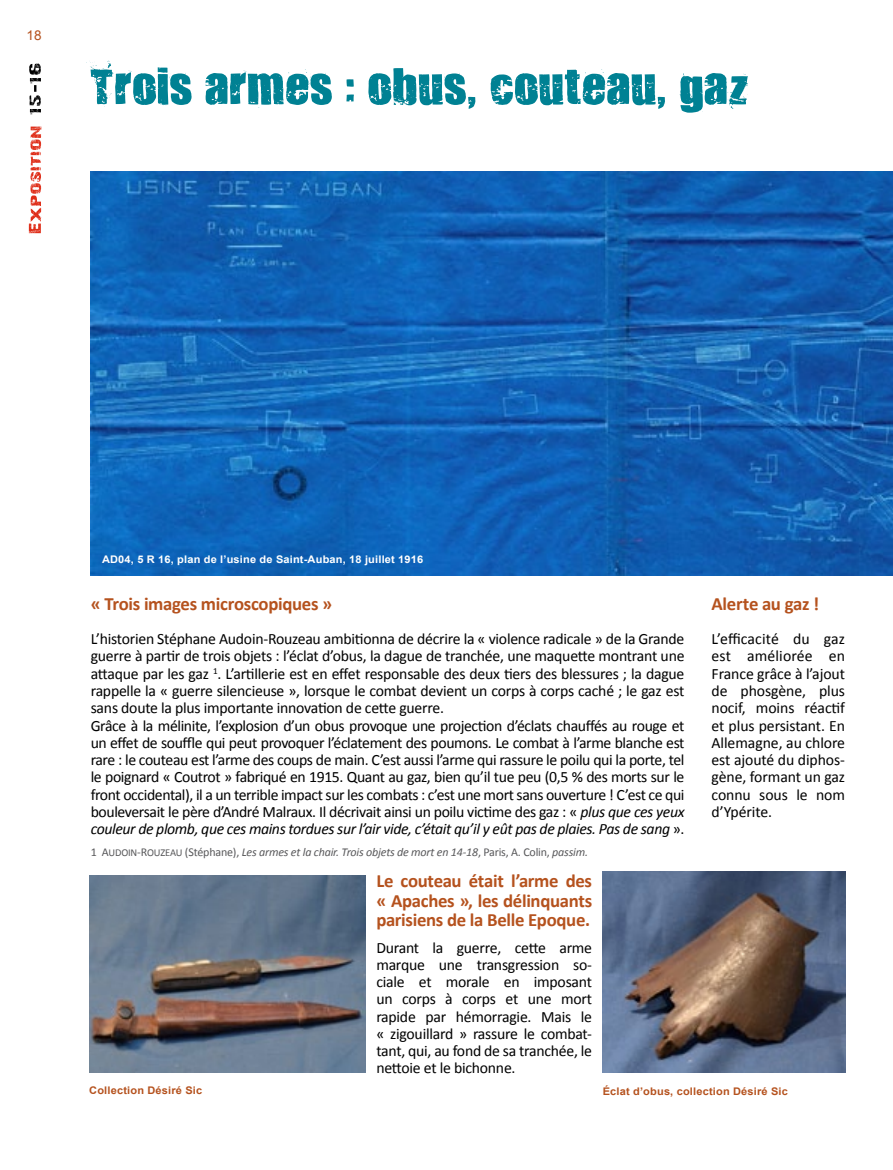
<style>
.page{position:relative;width:893px;height:1170px;background:#fff}
.page>*{position:absolute;margin:0;border:0;box-sizing:border-box;transform-origin:0 0}
.t1{font:700 18.75px/19.5px "Calibri";letter-spacing:-.015em;color:#b5521e;text-align:justify}
.t2{font:15.75px/17.2px "Calibri";letter-spacing:-.025em;color:#000;text-align:justify}
.t3{font:13.5px "Arial";color:#b5521e}
.t4{font:italic 12px "Calibri";letter-spacing:-.015em;color:#58585a}
.t5{font:700 10.5px "Arial";letter-spacing:.015em;color:#b5521e;scale:1.05 1}
.t6{font:700 10.5px "Arial";letter-spacing:.015em;color:#fff;scale:1.05 1}
.s1{font-style:italic}
.s2{font-style:normal}
.s3{font-style:normal;font-size:10.5px}
</style>
<div class="page">
<svg style="left:29px;top:64px;width:12px;height:50px"></svg>
<svg style="left:29px;top:127px;width:12px;height:106px"></svg>
<svg style="left:86px;top:61px;width:662px;height:52px"></svg>
<img style="left:91px;top:171px;width:802px;height:404px">
<img style="left:89px;top:875px;width:277px;height:197px">
<img style="left:603px;top:871px;width:242px;height:201px">
<p class="t3" style="left:27px;top:26px;width:17px">18</p>
<p class="t6" style="left:102px;top:552px;width:307px">AD04, 5 R 16, plan de l’usine de Saint-Auban, 18 juillet 1916</p>
<p class="t1" style="left:91px;top:593px;width:243px">« Trois images microscopiques »</p>
<p class="t2" style="left:91px;top:630px;width:595px;text-align:left">L’historien Stéphane Audoin-Rouzeau ambitionna de décrire la « violence radicale » de la Grande guerre à partir de trois objets : l’éclat d’obus, la dague de tranchée, une maquette montrant une attaque par les gaz <sup>1</sup>. L’artillerie est en effet responsable des deux tiers des blessures ; la dague rappelle la « guerre silencieuse », lorsque le combat devient un corps à corps caché ; le gaz est sans doute la plus importante innovation de cette guerre.<br>Grâce à la mélinite, l’explosion d’un obus provoque une projection d’éclats chauffés au rouge et un effet de souffle qui peut provoquer l’éclatement des poumons. Le combat à l’arme blanche est rare : le couteau est l’arme des coups de main. C’est aussi l’arme qui rassure le poilu qui la porte, tel le poignard « Coutrot » fabriqué en 1915. Quant au gaz, bien qu’il tue peu (0,5 % des morts sur le front occidental), il a un terrible impact sur les combats : c’est une mort sans ouverture ! C’est ce qui bouleversait le père d’André Malraux. Il décrivait ainsi un poilu victime des gaz : « <span class="s1">plus que ces yeux couleur de plomb, que ces mains tordues sur l’air vide, c’était qu’il y eût pas de plaies. Pas de sang</span> ».</p>
<p class="t4" style="left:91px;top:843px;width:499px"><span class="s2">1 A</span><span class="s3">UDOIN</span><span class="s2">-R</span><span class="s3">OUZEAU</span> <span class="s2">(Stéphane),</span> Les armes et la chair. Trois objets de mort en 14-18<span class="s2">, Paris, A. Colin,</span> passim.</p>
<p class="t1" style="left:376px;top:871px;width:217px">Le couteau était l’arme des « Apaches », les délinquants parisiens de la Belle Epoque.</p>
<p class="t2" style="left:376px;top:938px;width:217px">Durant la guerre, cette arme marque une transgression so&shy;ciale et morale en imposant un corps à corps et une mort rapide par hémorragie. Mais le « zigouillard » rassure le combat&shy;tant, qui, au fond de sa tranchée, le nettoie et le bichonne.</p>
<p class="t1" style="left:711px;top:593px;width:109px">Alerte au gaz !</p>
<p class="t2" style="left:711px;top:630px;width:135px">L’efficacité du gaz est améliorée en France grâce à l’ajout de phosgène, plus nocif, moins réactif et plus persistant. En Allemagne, au chlore est ajouté du diphos&shy;gène, formant un gaz connu sous le nom d’Ypérite.</p>
<p class="t5" style="left:89px;top:1082px;width:109px">Collection Désiré Sic</p>
<p class="t5" style="left:603px;top:1083px;width:178px">éclat d’obus, collection Désiré Sic</p>
</div>
